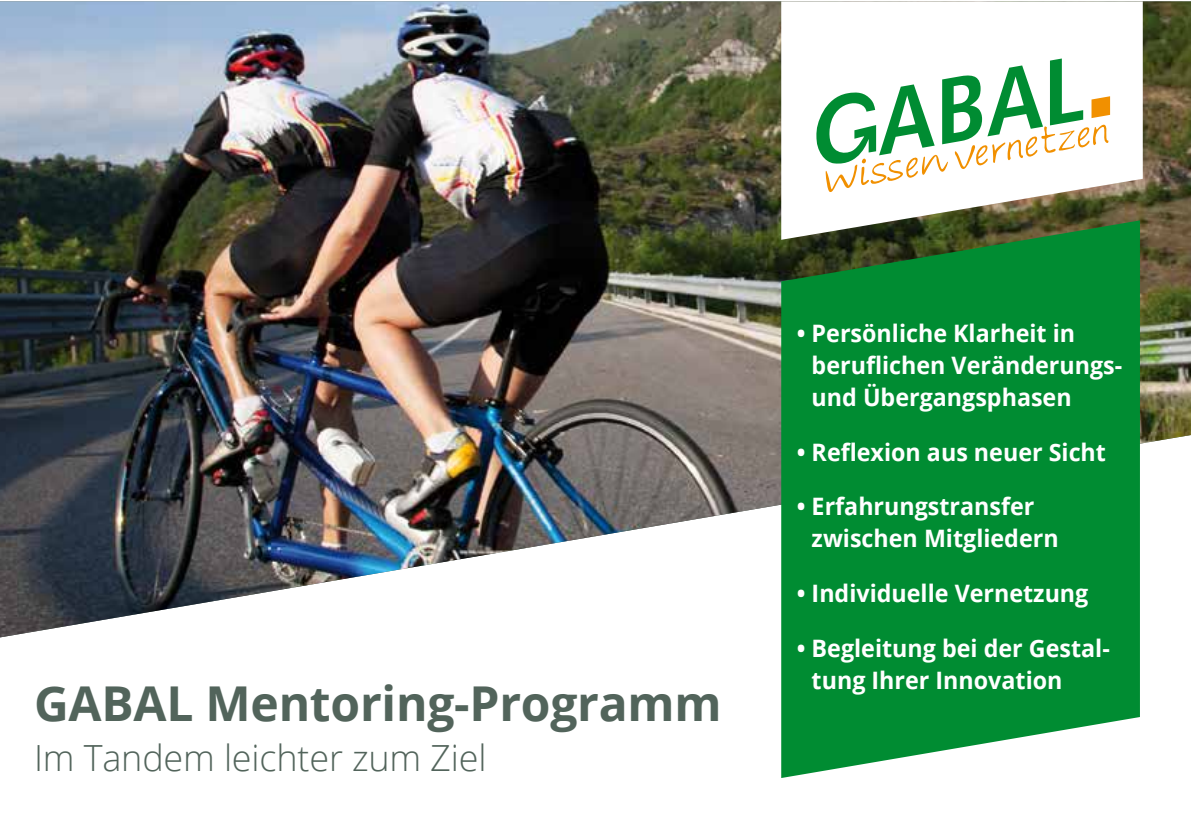
<style>
.page{position:relative;width:1191px;height:840px;background:#fff}
.page>*{position:absolute;margin:0;border:0;box-sizing:border-box;transform-origin:0 0}
.t1{font:700 48px "Open Sans";letter-spacing:-.005em;color:#52645b}
.t2{font:300 36px "Open Sans";letter-spacing:-.005em;color:#52645b}
.t3{font:700 24px/32px "Open Sans";color:#fff}
</style>
<div class="page">
<img style="left:0;top:1px;width:1191px;height:636px">
<svg style="left:781px;top:1px;width:361px;height:239px"></svg>
<svg style="left:816px;top:58px;width:294px;height:134px"></svg>
<svg style="left:781px;top:220px;width:359px;height:557px;background:#118e3d"></svg>
<h1 class="t1" style="left:34px;top:669px;width:689px">GABAL Mentoring-Programm</h1>
<h2 class="t2" style="left:34px;top:732px;width:454px">Im Tandem leichter zum Ziel</h2>
<p class="t3" style="left:811px;top:316px;width:312px;text-indent:-15px">• Persönliche Klarheit in beruflichen Veränderungs&shy;und Übergangsphasen</p>
<p class="t3" style="left:797px;top:435px;width:311px">• Reflexion aus neuer Sicht</p>
<p class="t3" style="left:811px;top:490px;width:248px;text-indent:-15px">• Erfahrungstransfer zwischen Mitgliedern</p>
<p class="t3" style="left:797px;top:576px;width:293px">• Individuelle Vernetzung</p>
<p class="t3" style="left:811px;top:631px;width:300px;text-indent:-15px">• Begleitung bei der Gestal - tung Ihrer Innovation</p>
</div>
